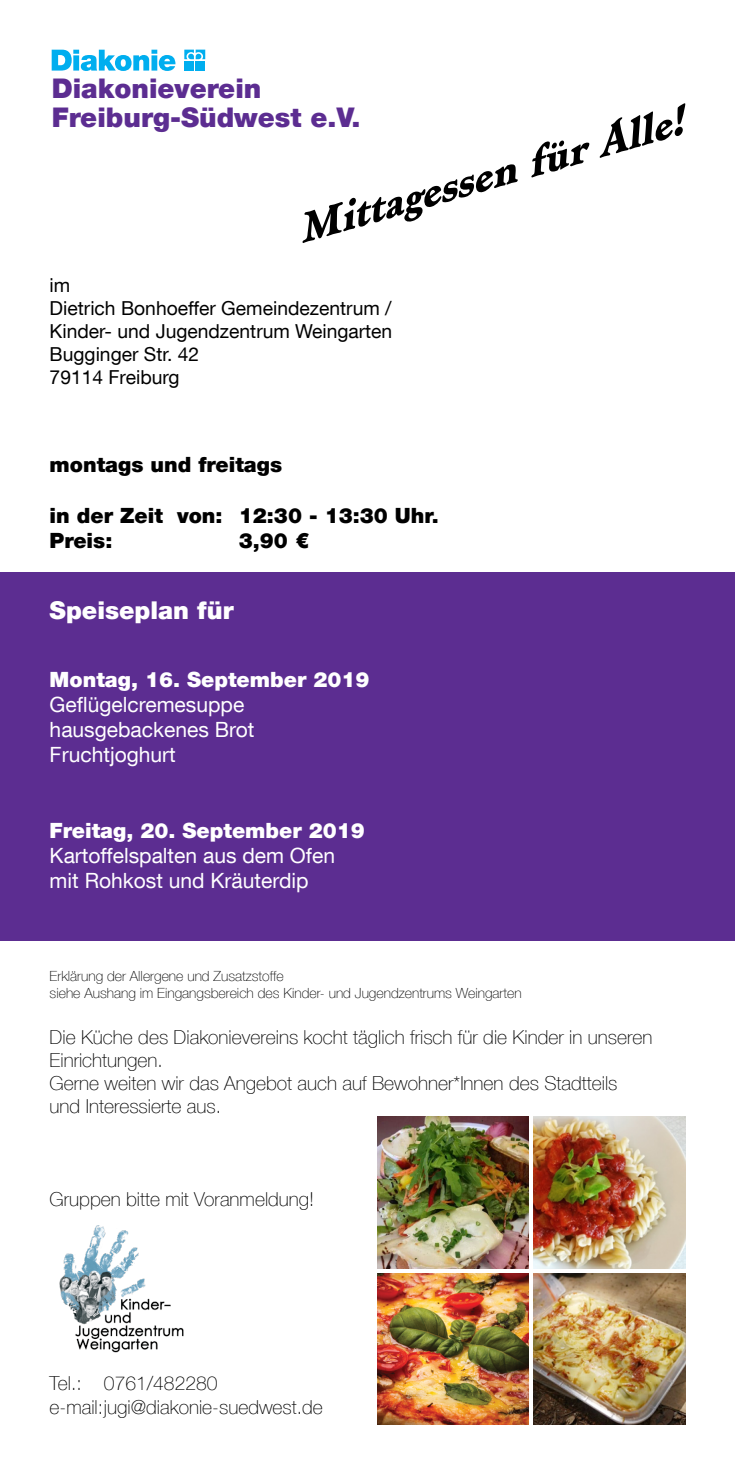
<style>
.page{position:relative;width:735px;height:1474px;background:#fff}
.page>*{position:absolute;margin:0;border:0;box-sizing:border-box;transform-origin:0 0}
.t1{font:italic 800 condensed 42px "Hadriano";color:#000}
.t2{font:900 27.12px/28.7px "Helvetica Neue LT Com";color:#5c2d91}
.t3{font:900 24.5px "Helvetica Neue LT Com";color:#fff}
.t4{font:21px/25.2px "Helvetica Neue LT Com";color:#fff}
.t5{font:900 21px/25.2px "Helvetica Neue LT Com";color:#000}
.t6{font:900 21px "Helvetica Neue LT Com";color:#fff}
.t7{font:100 19.25px/23.1px "Helvetica Neue LT Com";color:#000}
.t8{font:19.25px/23.1px "Helvetica Neue LT Com";color:#000}
.t9{font:100 14px/16.8px "Helvetica Neue LT Com";color:#000}
</style>
<div class="page">
<div style="left:0;top:571px;width:734px;height:369px;background:#5c2d91"></div>
<img style="left:59px;top:1225px;width:125px;height:128px">
<svg style="left:52px;top:50px;width:123px;height:21px"></svg>
<svg style="left:184px;top:50px;width:21px;height:9px"></svg>
<div style="left:184px;top:61px;width:10px;height:10px;background:#00aeef"></div>
<div style="left:195px;top:61px;width:10px;height:10px;background:#00aeef"></div>
<img style="left:377px;top:1273px;width:151px;height:151px">
<img style="left:377px;top:1116px;width:151px;height:151px">
<img style="left:533px;top:1273px;width:152px;height:151px">
<img style="left:533px;top:1116px;width:152px;height:151px">
<h2 class="t2" style="left:52px;top:74px;width:310px">Diakonieverein<br>Freiburg-Südwest e.V.</h2>
<h1 class="t1" style="left:290px;top:204px;width:400px;rotate:-16deg">Mittagessen für Alle!</h1>
<p class="t8" style="left:50px;top:273px;width:344px">im<br>Dietrich Bonhoeffer Gemeindezentrum /<br>Kinder- und Jugendzentrum Weingarten<br>Bugginger Str. 42<br>79114 Freiburg</p>
<p class="t5" style="left:50px;top:452px;width:234px">montags und freitags</p>
<p class="t5" style="left:50px;top:502px;width:390px">in der Zeit von: 12:30 - 13:30 Uhr.<br>Preis:</p>
<p class="t5" style="left:239px;top:528px;width:72px">3,90 €</p>
<p class="t3" style="left:50px;top:596px;width:185px">Speiseplan für</p>
<p class="t6" style="left:50px;top:666px;width:321px">Montag, 16. September 2019</p>
<p class="t4" style="left:50px;top:691px;width:206px">Geflügelcremesuppe hausgebackenes Brot<br>Fruchtjoghurt</p>
<p class="t6" style="left:50px;top:817px;width:316px">Freitag, 20. September 2019</p>
<p class="t4" style="left:50px;top:842px;width:287px">Kartoffelspalten aus dem Ofen mit Rohkost und Kräuterdip</p>
<p class="t9" style="left:50px;top:967px;width:473px">Erklärung der Allergene und Zusatzstoffe<br>siehe Aushang im Eingangsbereich des Kinder- und Jugendzentrums Weingarten</p>
<p class="t7" style="left:50px;top:1025px;width:604px">Die Küche des Diakonievereins kocht täglich frisch für die Kinder in unseren Einrichtungen.<br>Gerne weiten wir das Angebot auch auf Bewohner*Innen des Stadtteils und Interessierte aus.</p>
<p class="t7" style="left:50px;top:1186px;width:266px">Gruppen bitte mit Voranmeldung!</p>
<p class="t7" style="left:50px;top:1371px;width:275px">Tel.: 0761/482280 e-mail:jugi@diakonie-suedwest.de</p>
</div>
